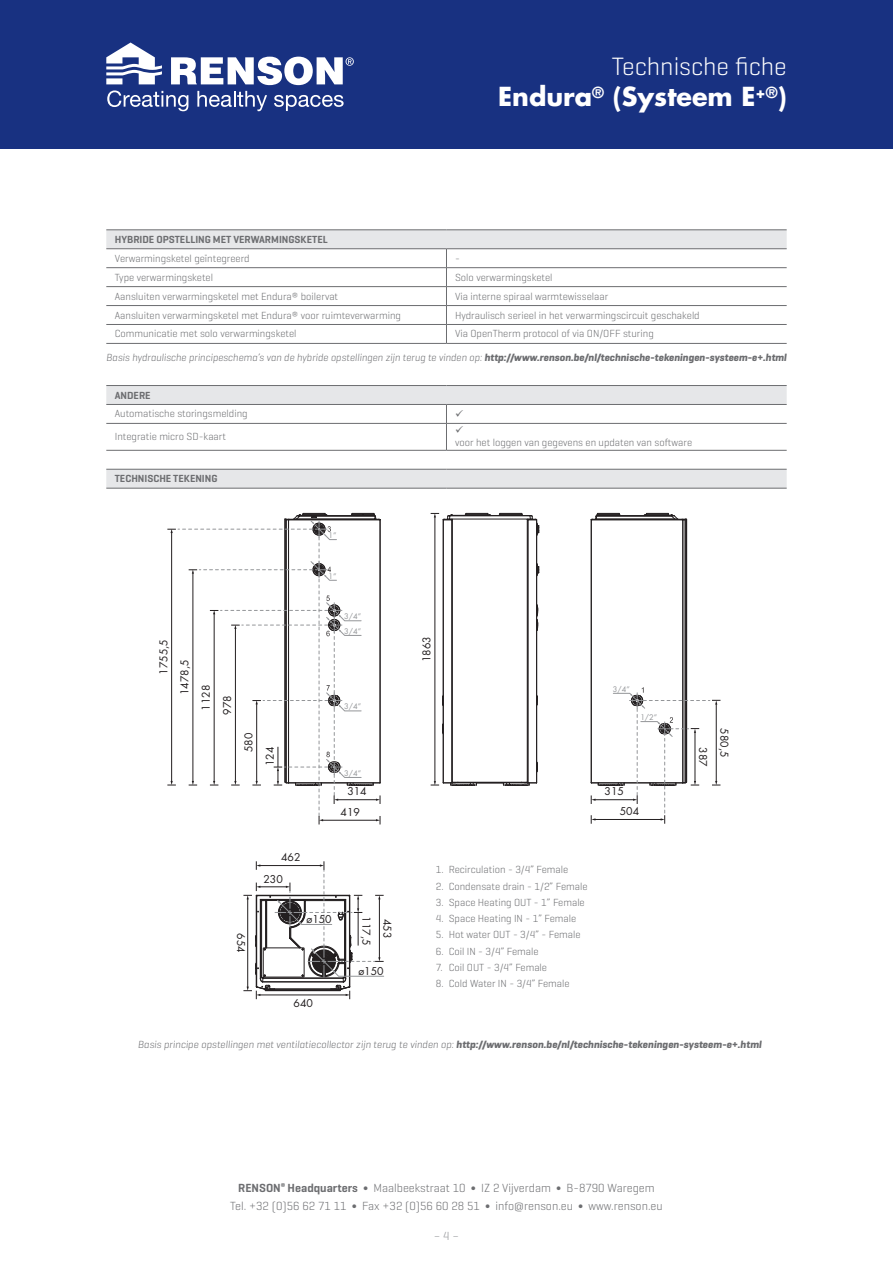
<style>
.page{position:relative;width:893px;height:1263px;background:#fff}
.page>*{position:absolute;margin:0;border:0;box-sizing:border-box;transform-origin:0 0}
.t1{font:700 25.5px "Futura Std";color:#fff}
.t2{font:300 25.5px "Geogrotesque";color:#fff}
.t3{font:300 12px/18px "Geogrotesque";color:#6c6d70;text-align:center}
.t4{font:300 12px "Geogrotesque";color:#939598}
.Tabeltekst{font:300 10.5px "Geogrotesque";color:#6c6d70}
.Tabeltekst-2{font:italic 300 10.5px "Geogrotesque";color:#6c6d70}
.t5{font:10.5px/20.5px "Futura Std";color:#231f20}
.Tabeltekst-3{font:600 10.5px "Geogrotesque";color:#6c6d70}
.t6{font:7.5px/14.7px "Futura Std";color:#939598}
.s1{font-weight:700}
.s2{font-weight:600}
</style>
<div class="page">
<div style="left:0;top:0;width:893px;height:149px;background:#183181"></div>
<svg style="left:106px;top:43px;width:248px;height:68px"></svg>
<div style="left:686px;top:519px;width:1px;height:263px;border:1px solid #231f20"></div>
<div style="left:591px;top:520px;width:92px;height:263px;border:1px solid #231f20"></div>
<hr style="left:591px;top:520px;width:1px;height:263px;background:#231f20">
<hr style="left:685px;top:520px;width:1px;height:263px;background:#231f20">
<svg style="left:591px;top:513px;width:95px;height:8px"></svg>
<div style="left:443px;top:520px;width:9px;height:263px;border:1px solid #231f20"></div>
<hr style="left:443px;top:520px;width:1px;height:263px;background:#231f20">
<hr style="left:536px;top:520px;width:1px;height:263px;background:#231f20">
<hr style="left:452px;top:520px;width:1px;height:263px;background:#231f20">
<hr style="left:528px;top:520px;width:1px;height:263px;background:#231f20">
<svg style="left:537px;top:563px;width:3px;height:13px"></svg>
<svg style="left:591px;top:687px;width:129px;height:137px"></svg>
<hr style="left:434px;top:517px;width:1px;height:265px;background:#231f20">
<svg style="left:431px;top:604px;width:107px;height:182px"></svg>
<svg style="left:431px;top:513px;width:108px;height:23px"></svg>
<svg style="left:167px;top:513px;width:217px;height:487px"></svg>
<svg style="left:106px;top:231px;width:681px;height:257px"></svg>
<hr style="left:446px;top:404px;width:341px;height:1px;background:#6c6d70">
<hr style="left:106px;top:248px;width:340px;height:1px;background:#6c6d70">
<hr style="left:106px;top:404px;width:340px;height:1px;background:#6c6d70">
<hr style="left:106px;top:423px;width:340px;height:1px;background:#6c6d70">
<svg style="left:446px;top:405px;width:1px;height:45px"></svg>
<hr style="left:106px;top:488px;width:340px;height:1px;background:#6c6d70">
<hr style="left:446px;top:488px;width:341px;height:1px;background:#6c6d70">
<hr style="left:106px;top:267px;width:340px;height:1px;background:#6c6d70">
<hr style="left:106px;top:286px;width:340px;height:1px;background:#6c6d70">
<hr style="left:106px;top:305px;width:340px;height:1px;background:#6c6d70">
<hr style="left:106px;top:324px;width:340px;height:1px;background:#6c6d70">
<svg style="left:446px;top:249px;width:1px;height:94px"></svg>
<hr style="left:106px;top:343px;width:340px;height:1px;background:#6c6d70">
<hr style="left:446px;top:423px;width:341px;height:1px;background:#6c6d70">
<hr style="left:106px;top:450px;width:340px;height:1px;background:#6c6d70">
<hr style="left:446px;top:450px;width:341px;height:1px;background:#6c6d70">
<hr style="left:106px;top:230px;width:340px;height:1px;background:#6c6d70">
<hr style="left:446px;top:230px;width:341px;height:1px;background:#6c6d70">
<hr style="left:446px;top:248px;width:341px;height:1px;background:#6c6d70">
<hr style="left:446px;top:267px;width:341px;height:1px;background:#6c6d70">
<hr style="left:446px;top:286px;width:341px;height:1px;background:#6c6d70">
<hr style="left:446px;top:305px;width:341px;height:1px;background:#6c6d70">
<hr style="left:446px;top:324px;width:341px;height:1px;background:#6c6d70">
<hr style="left:446px;top:343px;width:341px;height:1px;background:#6c6d70">
<hr style="left:106px;top:385px;width:340px;height:1px;background:#6c6d70">
<hr style="left:446px;top:385px;width:341px;height:1px;background:#6c6d70">
<hr style="left:106px;top:469px;width:340px;height:1px;background:#6c6d70">
<hr style="left:446px;top:469px;width:341px;height:1px;background:#6c6d70">
<svg style="left:456px;top:409px;width:7px;height:7px"></svg>
<svg style="left:456px;top:426px;width:7px;height:7px"></svg>
<h1 class="t2" style="left:612px;top:50px;width:177px">Technische fiche</h1>
<h1 class="t1" style="left:498px;top:80px;width:290px">Endura<sup>®</sup> (Systeem E<sup>+®</sup>)</h1>
<p class="Tabeltekst-3" style="left:115px;top:233px;width:214px">HYBRIDE OPSTELLING MET VERWARMINGSKETEL</p>
<p class="Tabeltekst" style="left:115px;top:252px;width:136px">Verwarmingsketel geïntegreerd</p>
<p class="Tabeltekst" style="left:455px;top:252px;width:6px">-</p>
<p class="Tabeltekst" style="left:115px;top:271px;width:100px">Type verwarmingsketel</p>
<p class="Tabeltekst" style="left:455px;top:271px;width:99px">Solo verwarmingsketel</p>
<p class="Tabeltekst" style="left:115px;top:289px;width:225px">Aansluiten verwarmingsketel met Endura® boilervat</p>
<p class="Tabeltekst" style="left:455px;top:289px;width:155px">Via interne spiraal warmtewisselaar</p>
<p class="Tabeltekst" style="left:115px;top:308px;width:288px">Aansluiten verwarmingsketel met Endura® voor ruimteverwarming</p>
<p class="Tabeltekst" style="left:455px;top:308px;width:246px">Hydraulisch serieel in het verwarmingscircuit geschakeld</p>
<p class="Tabeltekst" style="left:115px;top:327px;width:183px">Communicatie met solo verwarmingsketel</p>
<p class="Tabeltekst" style="left:455px;top:327px;width:200px">Via OpenTherm protocol of via ON/OFF sturing</p>
<p class="Tabeltekst-2" style="left:106px;top:350px;width:682px">Basis hydraulische principeschema’s van de hybride opstellingen zijn terug te vinden op: <span class="s1">http://www.renson.be/nl/technische-tekeningen-systeem-e+.html</span></p>
<p class="Tabeltekst-3" style="left:115px;top:388px;width:37px">ANDERE</p>
<p class="Tabeltekst" style="left:115px;top:407px;width:134px">Automatische storingsmelding</p>
<p class="Tabeltekst" style="left:115px;top:430px;width:113px">Integratie micro SD-kaart</p>
<p class="Tabeltekst" style="left:455px;top:436px;width:239px">voor het loggen van gegevens en updaten van software</p>
<p class="Tabeltekst-3" style="left:115px;top:472px;width:104px">TECHNISCHE TEKENING</p>
<p class="t5" style="left:153px;top:675px;width:37px;rotate:-90deg">1755,5</p>
<p class="t5" style="left:175px;top:695px;width:37px;rotate:-90deg">1478,5</p>
<p class="t5" style="left:196px;top:710px;width:27px;rotate:-90deg">1128</p>
<p class="t5" style="left:217px;top:715px;width:21px;rotate:-90deg">978</p>
<p class="t5" style="left:238px;top:752px;width:21px;rotate:-90deg">580</p>
<p class="t5" style="left:260px;top:766px;width:21px;rotate:-90deg">124</p>
<p class="t6" style="left:329px;top:528px;width:10px">1”</p>
<p class="t6" style="left:329px;top:569px;width:10px">1”</p>
<p class="t6" style="left:344px;top:609px;width:18px">3/4”<br>3/4”</p>
<p class="t6" style="left:344px;top:699px;width:18px">3/4”</p>
<p class="t6" style="left:344px;top:766px;width:18px">3/4”</p>
<p class="t5" style="left:341px;top:781px;width:28px;text-indent:7px">314<br>419</p>
<p class="t5" style="left:251px;top:933px;width:21px;rotate:90deg">654</p>
<p class="t5" style="left:281px;top:847px;width:21px">462</p>
<p class="t5" style="left:263px;top:868px;width:21px">230</p>
<p class="t5" style="left:306px;top:909px;width:27px">ø150</p>
<p class="t5" style="left:294px;top:993px;width:21px">640</p>
<p class="t5" style="left:376px;top:916px;width:31px;rotate:90deg">117,5</p>
<p class="t5" style="left:398px;top:919px;width:21px;rotate:90deg">453</p>
<p class="t5" style="left:358px;top:961px;width:27px">ø150</p>
<p class="t5" style="left:417px;top:662px;width:27px;rotate:-90deg">1863</p>
<p class="t6" style="left:613px;top:682px;width:18px">3/4”</p>
<p class="t6" style="left:640px;top:710px;width:18px">1/2”</p>
<p class="t5" style="left:605px;top:781px;width:21px">315</p>
<p class="t5" style="left:620px;top:801px;width:21px">504</p>
<p class="Tabeltekst" style="left:436px;top:863px;width:134px">1. Recirculation - 3/4” Female</p>
<p class="Tabeltekst" style="left:436px;top:879px;width:153px">2. Condensate drain - 1/2” Female</p>
<p class="Tabeltekst" style="left:436px;top:896px;width:150px">3. Space Heating OUT - 1” Female</p>
<p class="Tabeltekst" style="left:436px;top:912px;width:142px">4. Space Heating IN - 1” Female</p>
<p class="Tabeltekst" style="left:436px;top:928px;width:146px">5. Hot water OUT - 3/4” - Female</p>
<p class="Tabeltekst" style="left:436px;top:944px;width:104px">6. Coil IN - 3/4” Female</p>
<p class="Tabeltekst" style="left:436px;top:961px;width:113px">7. Coil OUT - 3/4” Female</p>
<p class="Tabeltekst" style="left:436px;top:977px;width:135px">8. Cold Water IN - 3/4” Female</p>
<p class="t5" style="left:713px;top:747px;width:21px;rotate:90deg">387</p>
<p class="t5" style="left:734px;top:728px;width:31px;rotate:90deg">580,5</p>
<p class="Tabeltekst-2" style="left:138px;top:1038px;width:625px">Basis principe opstellingen met ventilatiecollector zijn terug te vinden op: <span class="s1">http://www.renson.be/nl/technische-tekeningen-systeem-e+.html</span></p>
<p class="t3" style="left:230px;top:1179px;width:434px"><span class="s2">RENSON</span><sup>®</sup> <span class="s2">Headquarters</span> ∫ Maalbeekstraat 10 ∫ IZ 2 Vijverdam ∫ B-8790 Waregem<br>Tel. +32 (0)56 62 71 11 ∫ Fax +32 (0)56 60 28 51 ∫ info@renson.eu ∫ www.renson.eu</p>
<p class="t4" style="left:434px;top:1228px;width:27px">– 4 –</p>
</div>
